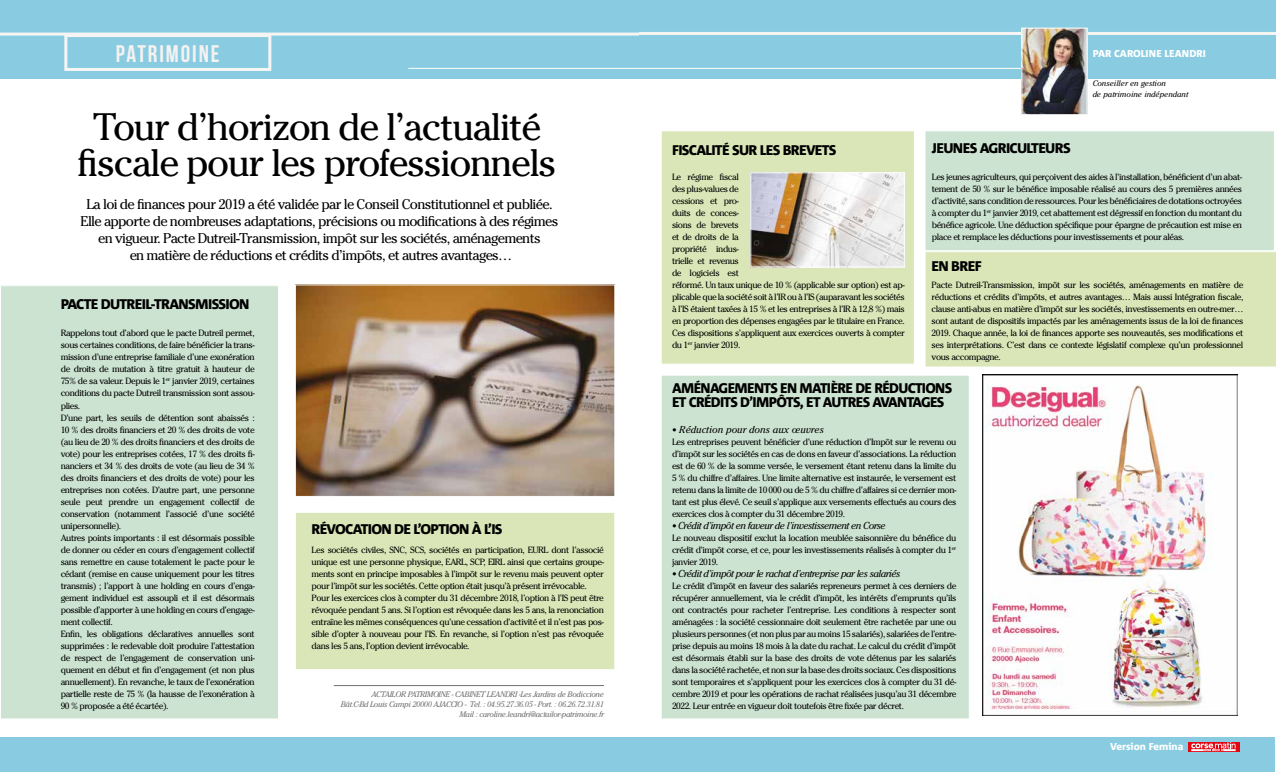
<style>
.page{position:relative;width:1276px;height:772px;background:#fff}
.page>*{position:absolute;margin:0;border:0;box-sizing:border-box;transform-origin:0 0}
.t1{font:38px/36px "Cheltenham";letter-spacing:-.04em;color:#000;text-align:center}
.t2{font:700 24px "Bebas Neue";letter-spacing:.08em;color:#f5f2f1}
.t3{font:14px/16.8px "Cheltenham";letter-spacing:-.05em;color:#000;text-align:center}
.t4{font:800 14px/14px "Corpid";letter-spacing:-.05em;color:#000}
.t5{font:italic 10px "Cheltenham";letter-spacing:-.05em;color:#000}
.t6{font:800 10px "Corpid";color:#fff}
.t7{font:italic 10px "Cheltenham";color:#000}
.t8{font:9px/12px "Cheltenham";letter-spacing:-.05em;color:#000;text-align:justify}
.t9{font:italic 8px/10px "Cheltenham";letter-spacing:-.04em;color:#706f6f;text-align:right}
.t10{font:italic 8px/11px "Cheltenham";color:#000}
.s1{font-style:normal;font-size:9px}
</style>
<div class="page">
<img style="left:297px;top:286px;width:316px;height:208px">
<div style="left:295px;top:284px;width:320px;height:212px;border:1px solid #fff"></div>
<div style="left:0;top:0;width:638px;height:78px;background:#89cce1"></div>
<div style="left:638px;top:737px;width:637px;height:34px;background:#89cce1"></div>
<div style="left:638px;top:0;width:638px;height:78px;background:#89cce1"></div>
<div style="left:660px;top:374px;width:309px;height:345px;background:#cce3d1;border:1px solid #fff"></div>
<div style="left:924px;top:130px;width:350px;height:121px;background:#cce3d1;border:1px solid #fff"></div>
<hr style="left:408px;top:68px;width:624px;height:1px;background:#fff">
<hr style="left:639px;top:32px;width:637px;height:3px;background:#f7f5f4">
<hr style="left:334px;top:684px;width:270px;height:1px;background:#706f6f">
<div style="left:0;top:737px;width:638px;height:34px;background:#89cce1"></div>
<div style="left:0;top:285px;width:278px;height:433px;background:#cce3d1"></div>
<div style="left:0;top:285px;width:279px;height:434px;border:1px solid #fff"></div>
<div style="left:295px;top:511px;width:320px;height:158px;background:#dae6b7;border:1px solid #fff"></div>
<hr style="left:0;top:33px;width:639px;height:3px;background:#f7f5f4">
<div style="left:64px;top:34px;width:207px;height:37px;border:3px solid #f7f5f4"></div>
<svg style="left:1188px;top:742px;width:51px;height:9px"></svg>
<svg style="left:1191px;top:742px;width:44px;height:8px"></svg>
<img style="left:1023px;top:30px;width:62px;height:83px">
<div style="left:1021px;top:28px;width:66px;height:87px;border:1px solid #fff"></div>
<div style="left:660px;top:130px;width:255px;height:234px;background:#dae6b7;border:1px solid #fff"></div>
<div style="left:925px;top:251px;width:351px;height:116px;background:#dae6b7"></div>
<img style="left:752px;top:174px;width:151px;height:91px">
<div style="left:750px;top:172px;width:155px;height:95px;border:1px solid #fff"></div>
<img style="left:982px;top:374px;width:255px;height:340px">
<h2 class="t2" style="left:116px;top:40px;width:105px">PATRIMOINE</h2>
<h1 class="t1" style="left:77px;top:109px;width:481px">Tour d’horizon de l’actualité fiscale pour les professionnels</h1>
<p class="t3" style="left:81px;top:196px;width:479px">La loi de finances pour 2019 a été validée par le Conseil Constitutionnel et publiée.<br>Elle apporte de nombreuses adaptations, précisions ou modifications à des régimes en vigueur. Pacte Dutreil-Transmission, impôt sur les sociétés, aménagements<br>en matière de réductions et crédits d’impôts, et autres avantages…</p>
<h3 class="t4" style="left:61px;top:297px;width:190px">PACTE DUTREIL-TRANSMISSION</h3>
<p class="t8" style="left:61px;top:327px;width:196px;text-align:left">Rappelons tout d’abord que le pacte Dutreil permet, sous certaines conditions, de faire bénéficier la trans&shy;mission d’une entreprise familiale d’une exonération de droits de mutation à titre gratuit à hauteur de 75% de sa valeur. Depuis le 1<sup>er</sup> janvier 2019, certaines conditions du pacte Dutreil transmission sont assou&shy;plies.<br>D’une part, les seuils de détention sont abaissés :<br>10 % des droits financiers et 20 % des droits de vote (au lieu de 20 % des droits financiers et des droits de vote) pour les entreprises cotées, 17 % des droits fi&shy;nanciers et 34 % des droits de vote (au lieu de 34 % des droits financiers et des droits de vote) pour les entreprises non cotées. D’autre part, une personne seule peut prendre un engagement collectif de conservation (notamment l’associé d’une société unipersonnelle).<br>Autres points importants : il est désormais possible de donner ou céder en cours d’engagement collectif sans remettre en cause totalement le pacte pour le cédant (remise en cause uniquement pour les titres transmis) ; l’apport à une holding en cours d’enga&shy;gement individuel est assoupli et il est désormais possible d’apporter à une holding en cours d’engage&shy;ment collectif.<br>Enfin, les obligations déclaratives annuelles sont supprimées : le redevable doit produire l’attestation de respect de l’engagement de conservation uni&shy;quement en début et fin d’engagement (et non plus annuellement). En revanche, le taux de l’exonération partielle reste de 75 % (la hausse de l’exonération à 90 % proposée a été écartée).</p>
<h3 class="t4" style="left:311px;top:521px;width:192px">RÉVOCATION DE L’OPTION À L’IS</h3>
<p class="t8" style="left:311px;top:543px;width:294px;text-align:left">Les sociétés civiles, SNC, SCS, sociétés en participation, EURL dont l’associé unique est une personne physique, EARL, SCP, EIRL ainsi que certains groupe&shy;ments sont en principe imposables à l’impôt sur le revenu mais peuvent opter pour l’impôt sur les sociétés. Cette option était jusqu’à présent irrévocable.<br>Pour les exercices clos à compter du 31 décembre 2018, l’option à l’IS peut être révoquée pendant 5 ans. Si l’option est révoquée dans les 5 ans, la renonciation entraîne les mêmes conséquences qu’une cessation d’activité et il n’est pas pos&shy;sible d’opter à nouveau pour l’IS. En revanche, si l’option n’est pas révoquée dans les 5 ans, l’option devient irrévocable.</p>
<p class="t9" style="left:341px;top:689px;width:265px">ACTAILOR PATRIMOINE - CABINET LEANDRI -Les Jardins de Bodiccione<br>Bât.C-Bd Louis Campi 20000 AJACCIO - Tel. : 04.95.27.36.05 - Port. : 06.26.72.31.81<br>Mail : caroline.leandri@actailor-patrimoine.fr</p>
<h3 class="t4" style="left:672px;top:143px;width:166px">FISCALITÉ SUR LES BREVETS</h3>
<p class="t8" style="left:672px;top:171px;width:234px;text-align:left">Le régime fiscal<br>des plus-values de<br>cessions et pro-<br>duits de conces-<br>sions de brevets<br>et de droits de la<br>propriété indus-<br>trielle et revenus<br>de logiciels est<br>réformé. Un taux unique de 10 % (applicable sur option) est ap&shy;plicable que la société soit à l’IR ou à l’IS (auparavant les sociétés à l’IS étaient taxées à 15 % et les entreprises à l’IR à 12,8 %) mais en proportion des dépenses engagées par le titulaire en France.<br>Ces dispositions s’appliquent aux exercices ouverts à compter du 1<sup>er</sup> janvier 2019.</p>
<h2 class="t2" style="left:1049px;top:38px;width:105px">PATRIMOINE</h2>
<p class="t6" style="left:1092px;top:48px;width:115px">PAR CAROLINE LEANDRI</p>
<p class="t10" style="left:1092px;top:78px;width:97px">Conseiller en gestion<br>de patrimoine indépendant</p>
<h3 class="t4" style="left:931px;top:141px;width:141px">JEUNES AGRICULTEURS</h3>
<p class="t8" style="left:931px;top:171px;width:312px">Les jeunes agriculteurs, qui perçoivent des aides à l’installation, bénéficient d’un abat&shy;tement de 50 % sur le bénéfice imposable réalisé au cours des 5 premières années d’activité, sans condition de ressources. Pour les bénéficiaires de dotations octroyées à compter du 1<sup>er</sup> janvier 2019, cet abattement est dégressif en fonction du montant du bénéfice agricole. Une déduction spécifique pour épargne de précaution est mise en place et remplace les déductions pour investissements et pour aléas.</p>
<h3 class="t4" style="left:931px;top:259px;width:52px">EN BREF</h3>
<p class="t8" style="left:931px;top:279px;width:313px">Pacte Dutreil-Transmission, impôt sur les sociétés, aménagements en matière de réductions et crédits d’impôts, et autres avantages… Mais aussi Intégration fiscale, clause anti-abus en matière d’impôt sur les sociétés, investissements en outre-mer… sont autant de dispositifs impactés par les aménagements issus de la loi de finances 2019. Chaque année, la loi de finances apporte ses nouveautés, ses modifications et ses interprétations. C’est dans ce contexte législatif complexe qu’un professionnel vous accompagne.</p>
<h3 class="t4" style="left:672px;top:381px;width:282px">AMÉNAGEMENTS EN MATIÈRE DE RÉDUCTIONS<br>ET CRÉDITS D’IMPÔTS, ET AUTRES AVANTAGES</h3>
<p class="t7" style="left:672px;top:423px;width:153px"><span class="s1">•</span> Réduction pour dons aux œuvres</p>
<p class="t8" style="left:672px;top:435px;width:286px">Les entreprises peuvent bénéficier d’une réduction d’Impôt sur le revenu ou d’impôt sur les sociétés en cas de dons en faveur d’associations. La réduction est de 60 % de la somme versée, le versement étant retenu dans la limite du 5 % du chiffre d’affaires. Une limite alternative est instaurée, le versement est retenu dans la limite de 10 000 ou de 5 % du chiffre d’affaires si ce dernier mon&shy;tant est plus élevé. Ce seuil s’applique aux versements effectués au cours des exercices clos à compter du 31 décembre 2019.</p>
<p class="t5" style="left:672px;top:519px;width:215px"><span class="s1">•</span> Crédit d’impôt en faveur de l’investissement en Corse</p>
<p class="t8" style="left:672px;top:531px;width:286px">Le nouveau dispositif exclut la location meublée saisonnière du bénéfice du crédit d’impôt corse, et ce, pour les investissements réalisés à compter du 1<sup>er </sup>janvier 2019.</p>
<p class="t5" style="left:672px;top:567px;width:230px"><span class="s1">•</span> Crédit d’impôt pour le rachat d’entreprise par les salariés</p>
<p class="t8" style="left:672px;top:579px;width:286px">Le crédit d’impôt en faveur des salariés repreneurs permet à ces derniers de récupérer annuellement, via le crédit d’impôt, les intérêts d’emprunts qu’ils ont contractés pour racheter l’entreprise. Les conditions à respecter sont aménagées : la société cessionnaire doit seulement être rachetée par une ou plusieurs personnes (et non plus par au moins 15 salariés), salariées de l’entre&shy;prise depuis au moins 18 mois à la date du rachat. Le calcul du crédit d’impôt est désormais établi sur la base des droits de vote détenus par les salariés dans la société rachetée, et non sur la base des droits sociaux. Ces dispositions sont temporaires et s’appliquent pour les exercices clos à compter du 31 dé&shy;cembre 2019 et pour les opérations de rachat réalisées jusqu’au 31 décembre 2022. Leur entrée en vigueur doit toutefois être fixée par décret.</p>
<p class="t6" style="left:1110px;top:740px;width:75px">Version Femina</p>
</div>
